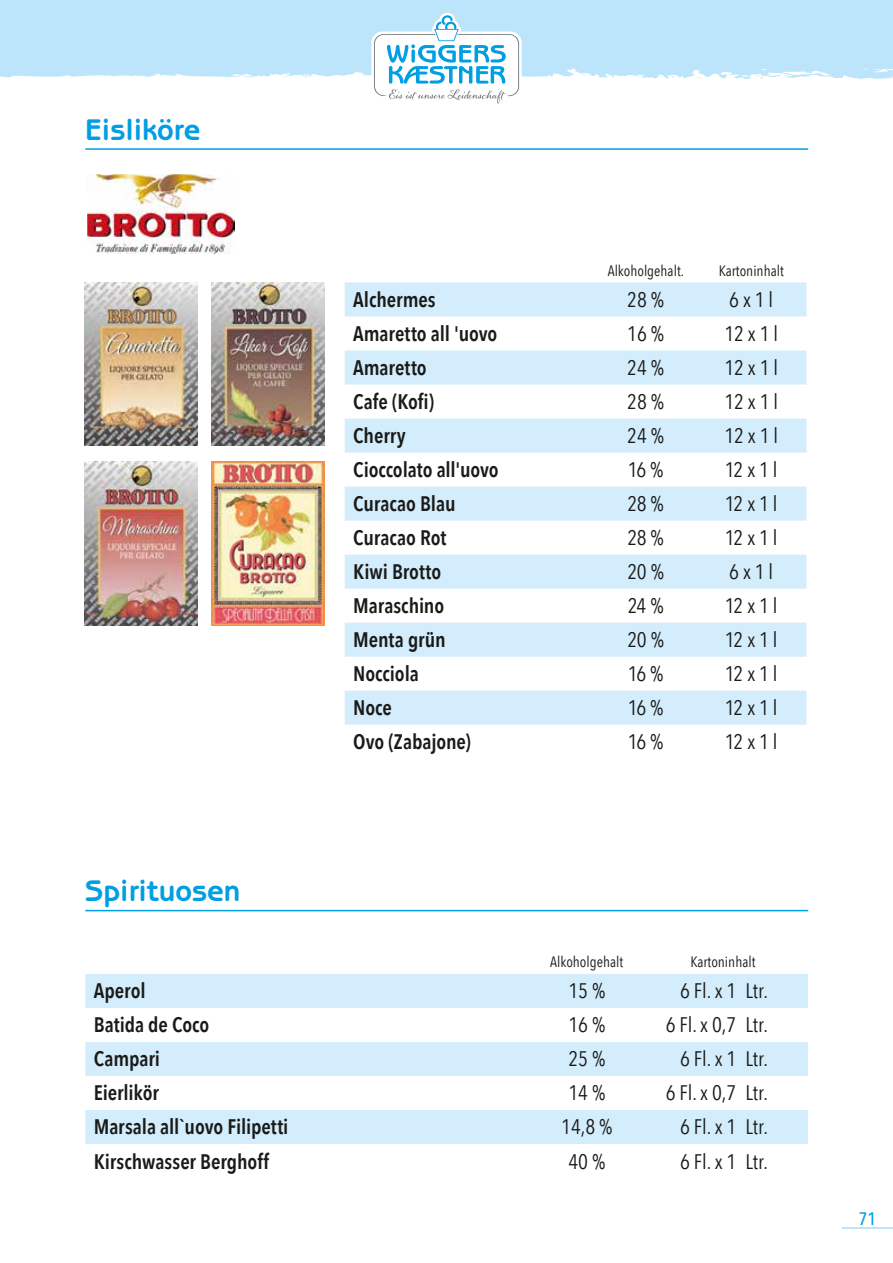
<style>
.page{position:relative;width:893px;height:1263px;background:#fff}
.page>*{position:absolute;margin:0;border:0;box-sizing:border-box;transform-origin:0 0}
.t1{font:700 30px "Benguiat Gothic Std";color:#009ee3}
.t2{font:600 21px "Avenir Next Condensed";letter-spacing:-.005em;color:#1a1a18}
.t3{font:21px "Avenir Next Condensed";color:#1a1a18}
.t4{font:500 18px "Avenir Next Condensed";color:#009ee3}
.t5{font:15px "Avenir Next Condensed";color:#1a1a18}
</style>
<div class="page">
<div style="left:0;top:0;width:893px;height:79px;background:#bce4fa"></div>
<hr style="left:842px;top:1227px;width:51px;height:1px;background:#bce4fa">
<svg style="left:371px;top:13px;width:151px;height:91px"></svg>
<hr style="left:85px;top:910px;width:723px;height:1px;background:#009ee3">
<svg style="left:85px;top:974px;width:723px;height:170px;fill:#d4edfc"></svg>
<hr style="left:85px;top:148px;width:723px;height:2px;background:#009ee3">
<svg style="left:345px;top:282px;width:461px;height:443px;fill:#d4edfc"></svg>
<img style="left:212px;top:462px;width:113px;height:164px">
<img style="left:85px;top:462px;width:113px;height:164px">
<img style="left:85px;top:282px;width:113px;height:164px">
<img style="left:212px;top:282px;width:113px;height:164px">
<img style="left:88px;top:174px;width:147px;height:79px">
<h1 class="t1" style="left:85px;top:112px;width:117px">Eisliköre</h1>
<h1 class="t1" style="left:85px;top:873px;width:157px">Spirituosen</h1>
<p class="t5" style="left:608px;top:258px;width:78px">Alkoholgehalt.</p>
<p class="t5" style="left:719px;top:258px;width:67px">Kartoninhalt</p>
<p class="t2" style="left:353px;top:281px;width:84px">Alchermes</p>
<p class="t3" style="left:627px;top:282px;width:38px">28 %</p>
<p class="t3" style="left:729px;top:282px;width:45px">6 x 1 l</p>
<p class="t2" style="left:353px;top:315px;width:146px">Amaretto all 'uovo</p>
<p class="t3" style="left:627px;top:316px;width:38px">16 %</p>
<p class="t3" style="left:724px;top:316px;width:55px">12 x 1 l</p>
<p class="t2" style="left:353px;top:349px;width:75px">Amaretto</p>
<p class="t3" style="left:627px;top:350px;width:38px">24 %</p>
<p class="t3" style="left:724px;top:350px;width:55px">12 x 1 l</p>
<p class="t2" style="left:353px;top:383px;width:82px">Cafe (Kofi)</p>
<p class="t3" style="left:627px;top:384px;width:38px">28 %</p>
<p class="t3" style="left:724px;top:384px;width:55px">12 x 1 l</p>
<p class="t2" style="left:353px;top:417px;width:54px">Cherry</p>
<p class="t3" style="left:627px;top:418px;width:38px">24 %</p>
<p class="t3" style="left:724px;top:418px;width:55px">12 x 1 l</p>
<p class="t2" style="left:353px;top:451px;width:147px">Cioccolato all'uovo</p>
<p class="t3" style="left:628px;top:452px;width:37px">16 %</p>
<p class="t3" style="left:725px;top:452px;width:54px">12 x 1 l</p>
<p class="t2" style="left:353px;top:486px;width:104px">Curacao Blau</p>
<p class="t3" style="left:627px;top:486px;width:38px">28 %</p>
<p class="t3" style="left:725px;top:486px;width:54px">12 x 1 l</p>
<p class="t2" style="left:353px;top:520px;width:95px">Curacao Rot</p>
<p class="t3" style="left:627px;top:520px;width:38px">28 %</p>
<p class="t3" style="left:725px;top:520px;width:54px">12 x 1 l</p>
<p class="t2" style="left:353px;top:554px;width:90px">Kiwi Brotto</p>
<p class="t3" style="left:627px;top:554px;width:38px">20 %</p>
<p class="t3" style="left:729px;top:554px;width:45px">6 x 1 l</p>
<p class="t2" style="left:353px;top:588px;width:93px">Maraschino</p>
<p class="t3" style="left:628px;top:588px;width:37px">24 %</p>
<p class="t3" style="left:725px;top:588px;width:54px">12 x 1 l</p>
<p class="t2" style="left:353px;top:622px;width:94px">Menta grün</p>
<p class="t3" style="left:627px;top:622px;width:38px">20 %</p>
<p class="t3" style="left:725px;top:622px;width:54px">12 x 1 l</p>
<p class="t2" style="left:353px;top:656px;width:67px">Nocciola</p>
<p class="t3" style="left:628px;top:656px;width:37px">16 %</p>
<p class="t3" style="left:725px;top:656px;width:54px">12 x 1 l</p>
<p class="t2" style="left:353px;top:690px;width:40px">Noce</p>
<p class="t3" style="left:628px;top:690px;width:37px">16 %</p>
<p class="t3" style="left:725px;top:690px;width:54px">12 x 1 l</p>
<p class="t2" style="left:353px;top:724px;width:119px">Ovo (Zabajone)</p>
<p class="t3" style="left:628px;top:724px;width:37px">16 %</p>
<p class="t3" style="left:725px;top:724px;width:54px">12 x 1 l</p>
<p class="t5" style="left:550px;top:948px;width:75px">Alkoholgehalt</p>
<p class="t5" style="left:690px;top:948px;width:67px">Kartoninhalt</p>
<p class="t2" style="left:94px;top:973px;width:53px">Aperol</p>
<p class="t3" style="left:568px;top:973px;width:38px">15 %</p>
<p class="t3" style="left:680px;top:973px;width:89px">6 Fl. x 1 Ltr.</p>
<p class="t2" style="left:94px;top:1007px;width:117px">Batida de Coco</p>
<p class="t3" style="left:568px;top:1007px;width:38px">16 %</p>
<p class="t3" style="left:666px;top:1007px;width:104px">6 Fl. x 0,7 Ltr.</p>
<p class="t2" style="left:94px;top:1041px;width:68px">Campari</p>
<p class="t3" style="left:568px;top:1041px;width:38px">25 %</p>
<p class="t3" style="left:680px;top:1041px;width:89px">6 Fl. x 1 Ltr.</p>
<p class="t2" style="left:94px;top:1075px;width:67px">Eierlikör</p>
<p class="t3" style="left:568px;top:1075px;width:38px">14 %</p>
<p class="t3" style="left:666px;top:1075px;width:104px">6 Fl. x 0,7 Ltr.</p>
<p class="t2" style="left:94px;top:1109px;width:196px">Marsala all`uovo Filipetti</p>
<p class="t3" style="left:561px;top:1109px;width:53px">14,8 %</p>
<p class="t3" style="left:680px;top:1109px;width:89px">6 Fl. x 1 Ltr.</p>
<p class="t2" style="left:94px;top:1143px;width:177px">Kirschwasser Berghoff</p>
<p class="t3" style="left:568px;top:1143px;width:38px">40 %</p>
<p class="t3" style="left:680px;top:1143px;width:89px">6 Fl. x 1 Ltr.</p>
<p class="t4" style="left:859px;top:1207px;width:19px">71</p>
</div>
